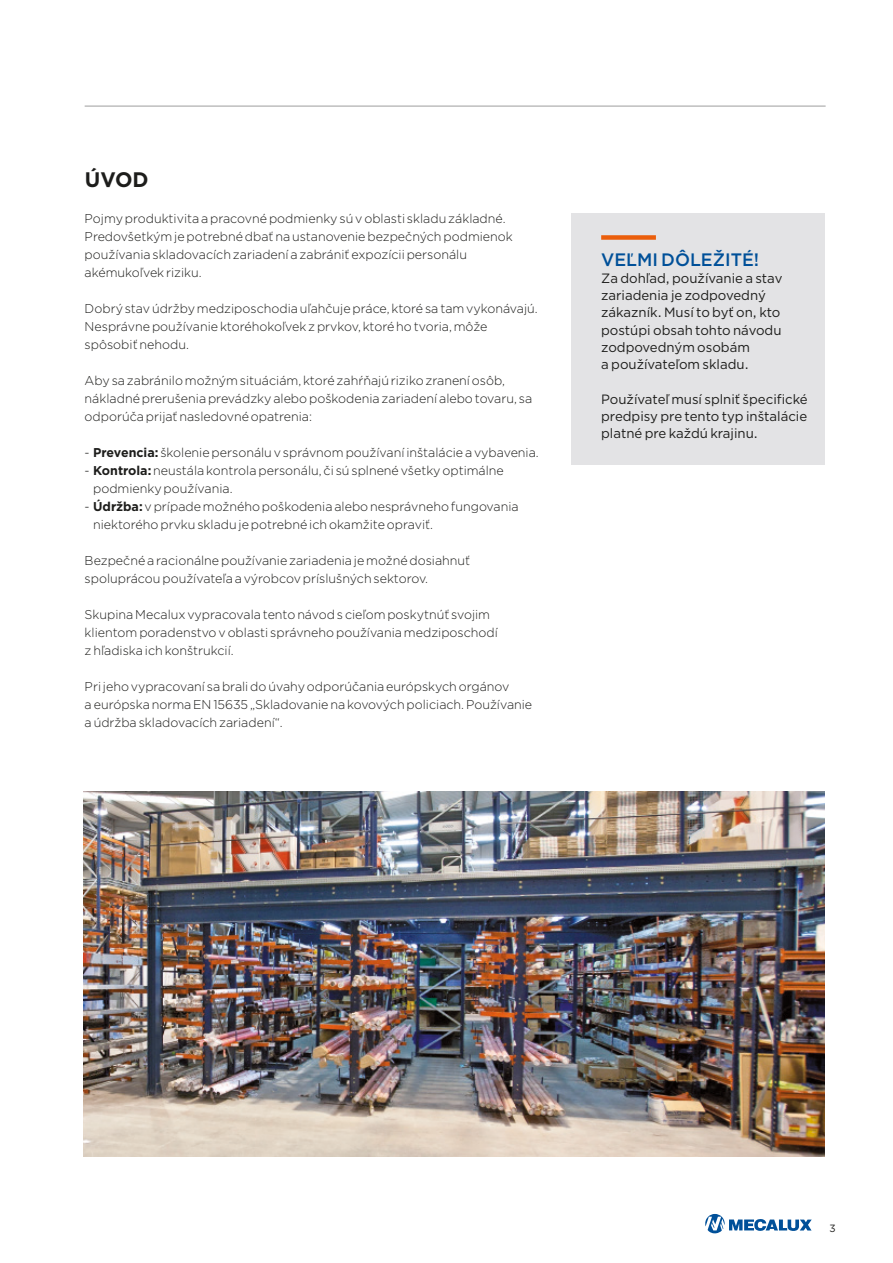
<style>
.page{position:relative;width:893px;height:1263px;background:#fff}
.page>*{position:absolute;margin:0;border:0;box-sizing:border-box;transform-origin:0 0}
.t1{font:700 21px "Gotham";color:#1d1d1b}
.t2{font:500 18px "Gotham";color:#005099}
.t3{font:13.5px/17.2px "Gotham";color:#1d1d1b}
.t4{font:300 12.75px/18px "Gotham";color:#1d1d1b}
.t5{font:10.5px "Gotham";color:#1d1d1b}
.s1{font-weight:700}
</style>
<div class="page">
<hr style="left:85px;top:106px;width:741px;height:1px;background:#9d9d9d">
<svg style="left:705px;top:1214px;width:107px;height:19px"></svg>
<img style="left:84px;top:791px;width:740px;height:366px">
<div style="left:571px;top:213px;width:253px;height:252px;background:#e3e3e5"></div>
<div style="left:601px;top:235px;width:55px;height:5px;background:#eb5e0b"></div>
<h1 class="t1" style="left:85px;top:166px;width:65px">ÚVOD</h1>
<p class="t4" style="left:85px;top:209px;width:430px">Pojmy produktivita a pracovné podmienky sú v oblasti skladu základné.<br>Predovšetkým je potrebné dbať na ustanovenie bezpečných podmienok používania skladovacích zariadení a zabrániť expozícii personálu akémukoľvek riziku.</p>
<p class="t4" style="left:85px;top:299px;width:455px">Dobrý stav údržby medziposchodia uľahčuje práce, ktoré sa tam vykonávajú.<br>Nesprávne používanie ktoréhokoľvek z prvkov, ktoré ho tvoria, môže spôsobiť nehodu.</p>
<p class="t4" style="left:85px;top:371px;width:449px">Aby sa zabránilo možným situáciám, ktoré zahŕňajú riziko zranení osôb, nákladné prerušenia prevádzky alebo poškodenia zariadení alebo tovaru, sa odporúča prijať nasledovné opatrenia:</p>
<p class="t4" style="left:85px;top:443px;width:456px">- <span class="s1">Prevencia:</span> školenie personálu v správnom používaní inštalácie a vybavenia.</p>
<p class="t4" style="left:93px;top:461px;width:412px;text-indent:-9px">- <span class="s1">Kontrola:</span> neustála kontrola personálu, či sú splnené všetky optimálne podmienky používania.</p>
<p class="t4" style="left:93px;top:497px;width:427px;text-indent:-9px">- <span class="s1">Údržba:</span> v prípade možného poškodenia alebo nesprávneho fungovania niektorého prvku skladu je potrebné ich okamžite opraviť.</p>
<p class="t4" style="left:85px;top:551px;width:387px">Bezpečné a racionálne používanie zariadenia je možné dosiahnuť spoluprácou používateľa a výrobcov príslušných sektorov.</p>
<p class="t4" style="left:85px;top:605px;width:415px">Skupina Mecalux vypracovala tento návod s cieľom poskytnúť svojim klientom poradenstvo v oblasti správneho používania medziposchodí z hľadiska ich konštrukcií.</p>
<p class="t4" style="left:85px;top:677px;width:449px">Pri jeho vypracovaní sa brali do úvahy odporúčania európskych orgánov<br>a európska norma EN 15635 „Skladovanie na kovových policiach. Používanie a údržba skladovacích zariadení“.</p>
<h2 class="t2" style="left:601px;top:247px;width:160px">VEĽMI DÔLEŽITÉ!</h2>
<p class="t3" style="left:601px;top:269px;width:183px">Za dohľad, používanie a stav zariadenia je zodpovedný zákazník. Musí to byť on, kto postúpi obsah tohto návodu zodpovedným osobám<br>a používateľom skladu.</p>
<p class="t3" style="left:601px;top:390px;width:208px;text-align:justify">Používateľ musí splniť špecifické predpisy pre tento typ inštalácie platné pre každú krajinu.</p>
<p class="t5" style="left:829px;top:1221px;width:8px">3</p>
</div>
